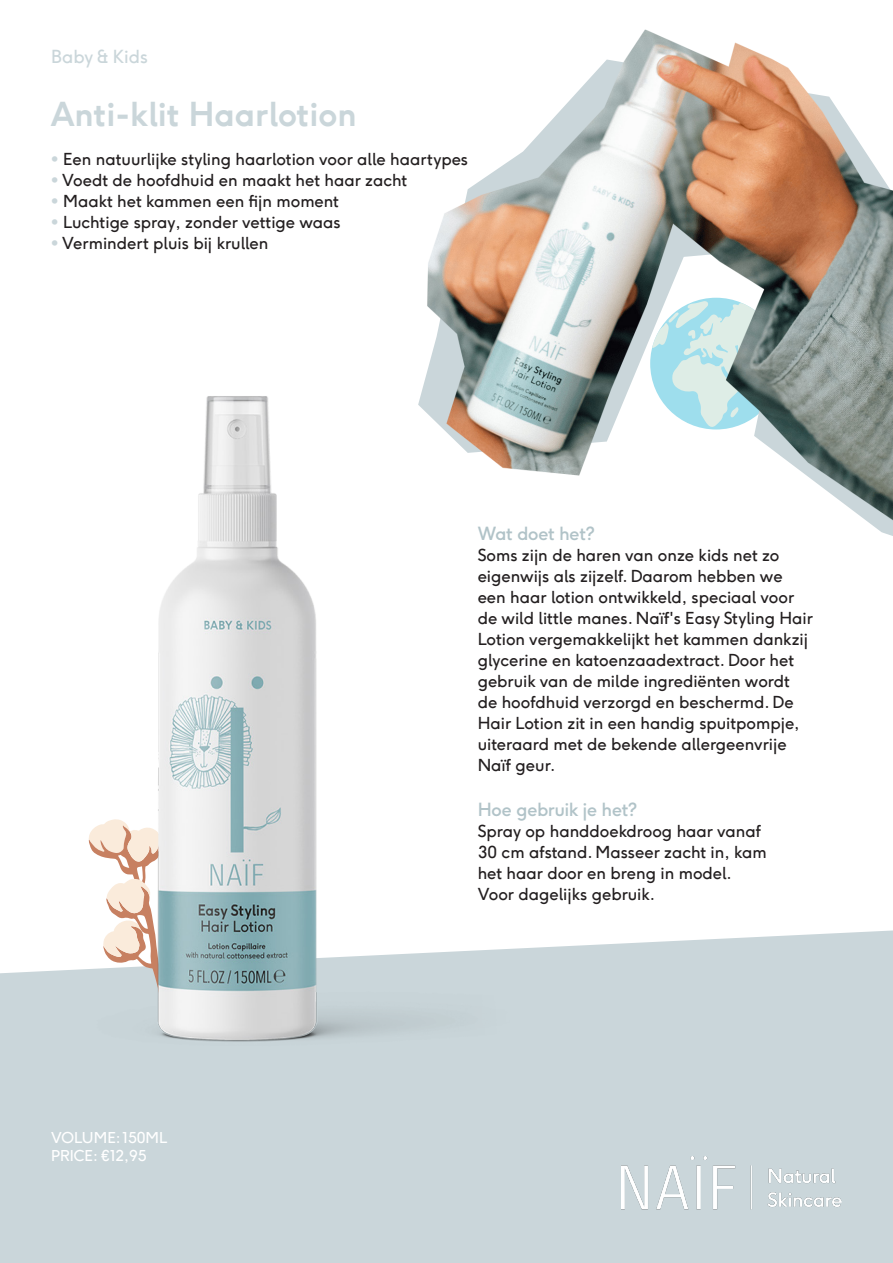
<style>
.page{position:relative;width:893px;height:1263px;background:#fff}
.page>*{position:absolute;margin:0;border:0;box-sizing:border-box;transform-origin:0 0}
.t1{font:700 33px "F37 Ginger";color:#cad6da}
.sub-header{font:600 18px "F37 Ginger Pro";color:#b1c3c8}
.Text{font:600 18px "F37 Ginger Pro";color:#b1c3c8}
.t2{font:18px "F37 Ginger";color:#cad6da}
.Text-2{font:16.5px/21px "F37 Ginger";color:#231f20}
.Text-3{font:15px "F37 Ginger";color:#fff}
.s1{color:#cad6da}
</style>
<div class="page">
<div style="left:0;top:930px;width:893px;height:333px;background:#cad6da"></div>
<img style="left:621px;top:1156px;width:221px;height:56px">
<img style="left:0;top:396px;width:684px;height:663px">
<img style="left:323px;top:29px;width:570px;height:534px">
<p class="t2" style="left:51px;top:45px;width:98px">Baby &amp; Kids</p>
<p class="t1" style="left:51px;top:93px;width:308px">Anti-klit Haarlotion</p>
<p class="Text-2" style="left:51px;top:148px;width:419px"><span class="s1">•</span> Een natuurlijke styling haarlotion voor alle haartypes</p>
<p class="Text-2" style="left:51px;top:169px;width:358px"><span class="s1">•</span> Voedt de hoofdhuid en maakt het haar zacht</p>
<p class="Text-2" style="left:51px;top:190px;width:290px"><span class="s1">•</span> Maakt het kammen een fijn moment</p>
<p class="Text-2" style="left:51px;top:211px;width:291px"><span class="s1">•</span> Luchtige spray, zonder vettige waas</p>
<p class="Text-2" style="left:51px;top:232px;width:219px"><span class="s1">•</span> Vermindert pluis bij krullen</p>
<p class="Text-3" style="left:51px;top:1128px;width:118px">VOLUME: 150ML</p>
<p class="Text-3" style="left:51px;top:1146px;width:97px">PRICE: €12,95</p>
<p class="Text" style="left:478px;top:522px;width:118px">Wat doet het?</p>
<p class="Text-2" style="left:478px;top:544px;width:337px">Soms zijn de haren van onze kids net zo eigenwijs als zijzelf. Daarom hebben we een haar lotion ontwikkeld, speciaal voor de wild little manes. Naïf's Easy Styling Hair Lotion vergemakkelijkt het kammen dankzij glycerine en katoenzaadextract. Door het gebruik van de milde ingrediënten wordt de hoofdhuid verzorgd en beschermd. De Hair Lotion zit in een handig spuitpompje, uiteraard met de bekende allergeenvrije Naïf geur.</p>
<p class="sub-header" style="left:478px;top:798px;width:161px">Hoe gebruik je het?</p>
<p class="Text-2" style="left:478px;top:820px;width:285px">Spray op handdoekdroog haar vanaf</p>
<p class="Text-2" style="left:478px;top:841px;width:290px">30 cm afstand. Masseer zacht in, kam</p>
<p class="Text-2" style="left:478px;top:862px;width:256px">het haar door en breng in model.</p>
<p class="Text-2" style="left:478px;top:883px;width:179px">Voor dagelijks gebruik.</p>
</div>
